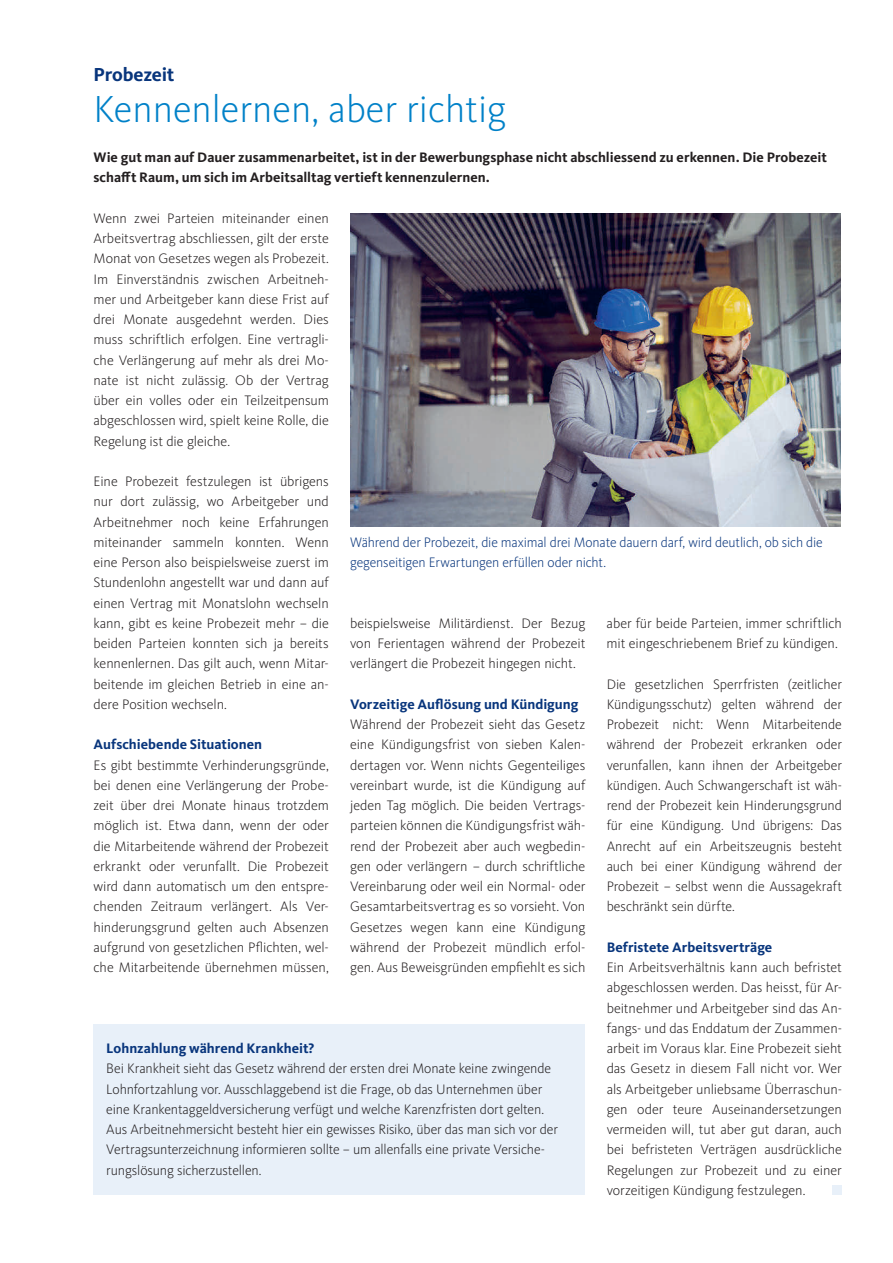
<style>
.page{position:relative;width:893px;height:1263px;background:#fff}
.page>*{position:absolute;margin:0;border:0;box-sizing:border-box;transform-origin:0 0}
.t1{font:300 39px "Kievit OT";color:#0081c8}
.t2{font:700 19.5px "Kievit OT";letter-spacing:-.015em;color:#08357c}
.t3{font:300 14.25px/20.2px "Kievit OT";letter-spacing:-.01em;color:#231f20;text-align:justify}
.t4{font:700 14.25px/20.2px "Kievit OT";color:#231f20}
.t5{font:300 14.25px/20.2px "Kievit OT";letter-spacing:-.01em;color:#08357c}
.t6{font:700 14.25px "Kievit OT";color:#08357c}
</style>
<div class="page">
<img style="left:350px;top:214px;width:490px;height:313px">
<div style="left:832px;top:1185px;width:10px;height:10px;background:#e8f0f9"></div>
<div style="left:94px;top:1024px;width:491px;height:171px;background:#e8f0f9"></div>
<h2 class="t2" style="left:94px;top:63px;width:82px">Probezeit</h2>
<h1 class="t1" style="left:94px;top:85px;width:414px">Kennenlernen, aber richtig</h1>
<p class="t4" style="left:94px;top:147px;width:735px">Wie gut man auf Dauer zusammenarbeitet, ist in der Bewerbungsphase nicht abschliessend zu erkennen. Die Probezeit schafft Raum, um sich im Arbeitsalltag vertieft kennenzulernen.</p>
<p class="t3" style="left:94px;top:208px;width:237px">Wenn zwei Parteien miteinander einen Arbeitsvertrag abschliessen, gilt der erste Monat von Gesetzes wegen als Probezeit.<br>Im Einverständnis zwischen Arbeitneh&shy;mer und Arbeitgeber kann diese Frist auf drei Monate ausgedehnt werden. Dies muss schriftlich erfolgen. Eine vertragli&shy;che Verlängerung auf mehr als drei Mo&shy;nate ist nicht zulässig. Ob der Vertrag über ein volles oder ein Teilzeitpensum abgeschlossen wird, spielt keine Rolle, die Regelung ist die gleiche.</p>
<p class="t3" style="left:94px;top:471px;width:237px">Eine Probezeit festzulegen ist übrigens nur dort zulässig, wo Arbeitgeber und Arbeitnehmer noch keine Erfahrungen miteinander sammeln konnten. Wenn eine Person also beispielsweise zuerst im Stundenlohn angestellt war und dann auf einen Vertrag mit Monatslohn wechseln kann, gibt es keine Probezeit mehr – die beiden Parteien konnten sich ja bereits kennenlernen. Das gilt auch, wenn Mitar&shy;beitende im gleichen Betrieb in eine an&shy;dere Position wechseln.</p>
<p class="t6" style="left:94px;top:736px;width:170px">Aufschiebende Situationen</p>
<p class="t3" style="left:94px;top:754px;width:237px">Es gibt bestimmte Verhinderungsgründe, bei denen eine Verlängerung der Probe&shy;zeit über drei Monate hinaus trotzdem möglich ist. Etwa dann, wenn der oder die Mitarbeitende während der Probezeit erkrankt oder verunfallt. Die Probezeit wird dann automatisch um den entspre&shy;chenden Zeitraum verlängert. Als Ver&shy;hinderungsgrund gelten auch Absenzen aufgrund von gesetzlichen Pflichten, wel&shy;che Mitarbeitende übernehmen müssen,</p>
<p class="t5" style="left:350px;top:532px;width:474px">Während der Probezeit, die maximal drei Monate dauern darf, wird deutlich, ob sich die gegenseitigen Erwartungen erfüllen oder nicht.</p>
<p class="t3" style="left:607px;top:613px;width:237px">aber für beide Parteien, immer schriftlich mit eingeschriebenem Brief zu kündigen.</p>
<p class="t3" style="left:607px;top:673px;width:237px">Die gesetzlichen Sperrfristen (zeitlicher Kündigungsschutz) gelten während der Probezeit nicht: Wenn Mitarbeitende während der Probezeit erkranken oder verunfallen, kann ihnen der Arbeitgeber kündigen. Auch Schwangerschaft ist wäh&shy;rend der Probezeit kein Hinderungsgrund für eine Kündigung. Und übrigens: Das Anrecht auf ein Arbeitszeugnis besteht auch bei einer Kündigung während der Probezeit – selbst wenn die Aussagekraft beschränkt sein dürfte.</p>
<p class="t6" style="left:607px;top:938px;width:167px">Befristete Arbeitsverträge</p>
<p class="t3" style="left:607px;top:957px;width:237px">Ein Arbeitsverhältnis kann auch befristet abgeschlossen werden. Das heisst, für Ar&shy;beitnehmer und Arbeitgeber sind das An&shy;fangs- und das Enddatum der Zusammen&shy;arbeit im Voraus klar. Eine Probezeit sieht das Gesetz in diesem Fall nicht vor. Wer als Arbeitgeber unliebsame Überraschun&shy;gen oder teure Auseinandersetzungen vermeiden will, tut aber gut daran, auch bei befristeten Verträgen ausdrückliche Regelungen zur Probezeit und zu einer vorzeitigen Kündigung festzulegen.</p>
<p class="t3" style="left:350px;top:613px;width:237px">beispielsweise Militärdienst. Der Bezug von Ferientagen während der Probezeit verlängert die Probezeit hingegen nicht.</p>
<p class="t6" style="left:350px;top:695px;width:230px">Vorzeitige Auflösung und Kündigung</p>
<p class="t3" style="left:350px;top:714px;width:237px">Während der Probezeit sieht das Gesetz eine Kündigungsfrist von sieben Kalen&shy;dertagen vor. Wenn nichts Gegenteiliges vereinbart wurde, ist die Kündigung auf jeden Tag möglich. Die beiden Vertrags&shy;parteien können die Kündigungsfrist wäh&shy;rend der Probezeit aber auch wegbedin&shy;gen oder verlängern – durch schriftliche Vereinbarung oder weil ein Normal- oder Gesamtarbeitsvertrag es so vorsieht. Von Gesetzes wegen kann eine Kündigung während der Probezeit mündlich erfol&shy;gen. Aus Beweisgründen empfiehlt es sich</p>
<p class="t6" style="left:106px;top:1040px;width:210px">Lohnzahlung während Krankheit?</p>
<p class="t3" style="left:106px;top:1058px;width:453px;text-align:left">Bei Krankheit sieht das Gesetz während der ersten drei Monate keine zwingende Lohnfortzahlung vor. Ausschlaggebend ist die Frage, ob das Unternehmen über eine Krankentaggeldversicherung verfügt und welche Karenzfristen dort gelten.<br>Aus Arbeitnehmersicht besteht hier ein gewisses Risiko, über das man sich vor der Vertragsunterzeichnung informieren sollte – um allenfalls eine private Versiche&shy;rungslösung sicherzustellen.</p>
</div>
